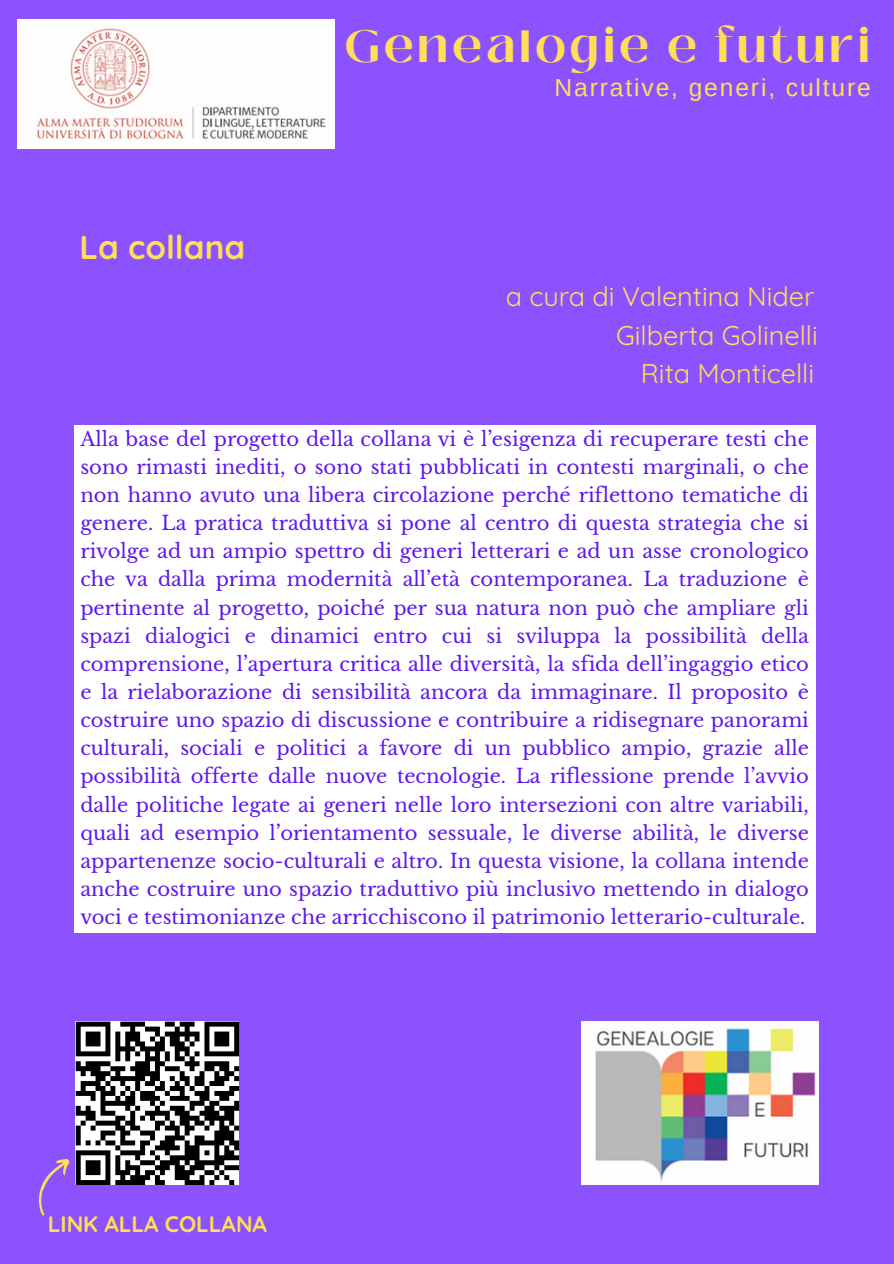
<style>
.page{position:relative;width:894px;height:1264px;background:#fff}
.page>*{position:absolute;margin:0;border:0;box-sizing:border-box;transform-origin:0 0}
.t1{font:700 45px "Black Mango";letter-spacing:.09em;color:#ffde59}
.t2{font:700 33px "Quicksand";color:#ffde59}
.t3{font:27px "Quicksand";color:#ffde59}
.t4{font:24.6px "Arimo";letter-spacing:.075em;color:#ffde59}
.t5{font:700 22.5px "Quicksand";color:#ffde59}
.t6{font:19.5px/28.2px "Libre Baskerville";color:#5e17eb;text-align:justify}
</style>
<div class="page">
<div style="left:0;top:0;width:893px;height:1263px;background:#8c52ff"></div>
<img style="left:18px;top:20px;width:316px;height:128px">
<div style="left:74px;top:425px;width:741px;height:507px;background:#fff"></div>
<img style="left:581px;top:1021px;width:236px;height:163px">
<svg style="left:38px;top:1021px;width:201px;height:195px"></svg>
<h2 class="t2" style="left:80px;top:226px;width:167px">La collana</h2>
<h1 class="t1" style="left:345px;top:12px;width:526px">Genealogie e futuri</h1>
<h3 class="t4" style="left:554px;top:74px;width:318px">Narrative, generi, culture</h3>
<h3 class="t3" style="left:505px;top:279px;width:310px">a cura di Valentina Nider</h3>
<h3 class="t3" style="left:616px;top:317px;width:203px">Gilberta Golinelli</h3>
<h3 class="t3" style="left:640px;top:356px;width:175px">Rita Monticelli</h3>
<p class="t6" style="left:80px;top:425px;width:729px">Alla base del progetto della collana vi è l’esigenza di recuperare testi che sono rimasti inediti, o sono stati pubblicati in contesti marginali, o che non hanno avuto una libera circolazione perché riflettono tematiche di genere. La pratica traduttiva si pone al centro di questa strategia che si rivolge ad un ampio spettro di generi letterari e ad un asse cronologico che va dalla prima modernità all’età contemporanea. La traduzione è pertinente al progetto, poiché per sua natura non può che ampliare gli spazi dialogici e dinamici entro cui si sviluppa la possibilità della comprensione, l’apertura critica alle diversità, la sfida dell’ingaggio etico e la rielaborazione di sensibilità ancora da immaginare. Il proposito è costruire uno spazio di discussione e contribuire a ridisegnare panorami culturali, sociali e politici a favore di un pubblico ampio, grazie alle possibilità offerte dalle nuove tecnologie. La riflessione prende l’avvio dalle politiche legate ai generi nelle loro intersezioni con altre variabili, quali ad esempio l’orientamento sessuale, le diverse abilità, le diverse appartenenze socio-culturali e altro. In questa visione, la collana intende anche costruire uno spazio traduttivo più inclusivo mettendo in dialogo voci e testimonianze che arricchiscono il patrimonio letterario-culturale.</p>
<p class="t5" style="left:48px;top:1209px;width:221px">LINK ALLA COLLANA</p>
</div>
